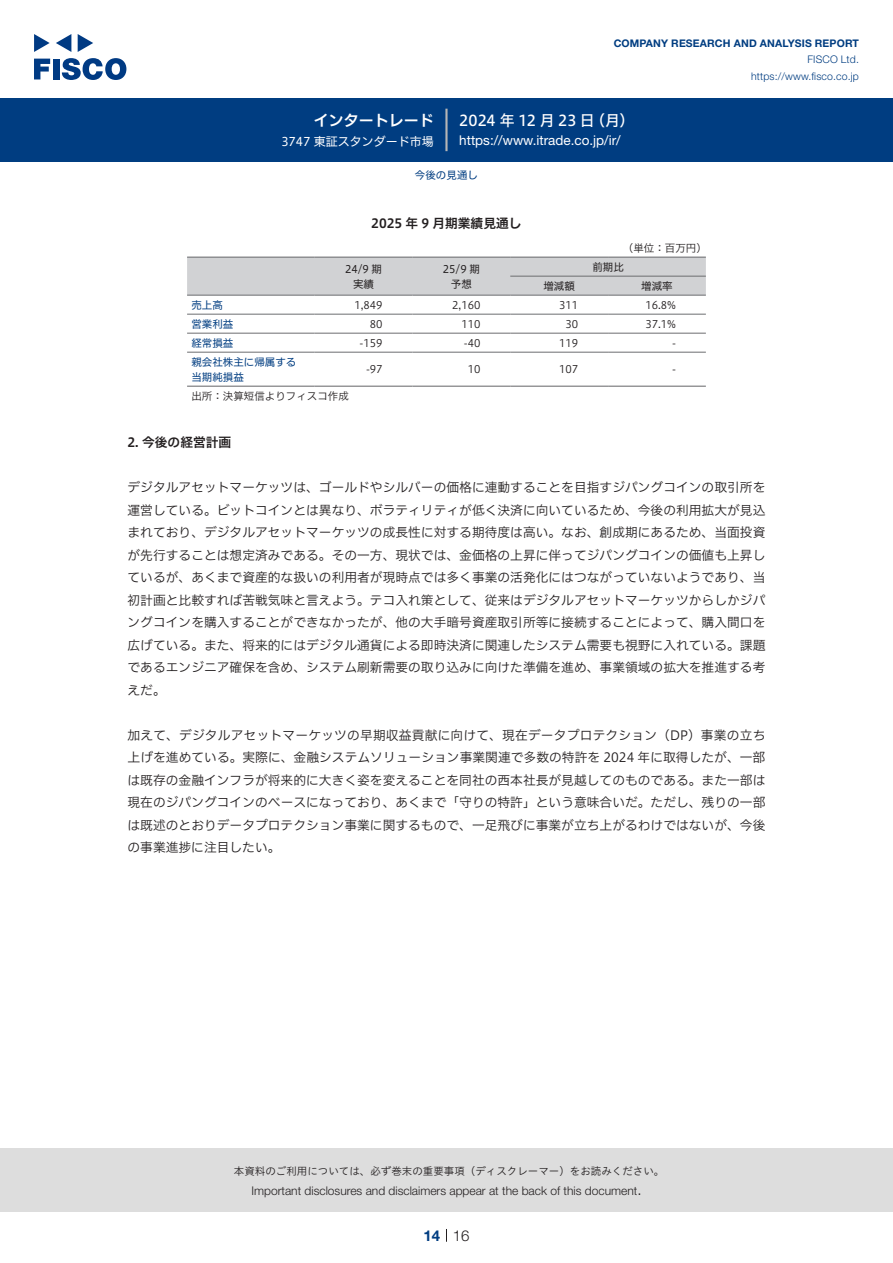
<style>
.page{position:relative;width:893px;height:1263px;background:#fff}
.page>*{position:absolute;margin:0;border:0;box-sizing:border-box;transform-origin:0 0}
.t1{font:15px "Hiragino UD Sans F Std N W5";letter-spacing:.005em;color:#fff}
.t2{font:15px "Hiragino UD Sans F Std N W6";color:#fff}
.t3{font:300 15px "Helvetica Neue LT Std";color:#231f20}
.t4{font:700 15px "Helvetica Neue LT Std";color:#003d81}
.t5{font:13.5px "Helvetica Neue LT Std";color:#fff}
.本文{font:12.75px/22.5px "Hiragino UD Sans F Std N W3";color:#231f20;text-align:justify}
.チャートタイトル{font:12.75px "Hiragino UD Sans F Std N W6";color:#231f20}
.小タイトル{font:12.75px "Hiragino UD Sans F Std N W6";color:#231f20}
.t6{font:300 12px "Helvetica Neue LT Std";color:#231f20}
.t7{font:12px "Hiragino UD Sans F Std N W4";color:#fff}
.表数字{font:10.5px "Hiragino UD Sans F Std N W3";color:#231f20}
.t8{font:10.5px "Hiragino UD Sans Std W3";color:#231f20}
.t9{font:700 10.5px "Helvetica Neue LT Std";letter-spacing:.015em;color:#003d81}
.t10{font:300 10.5px/16.5px "Helvetica Neue LT Std";letter-spacing:.015em;color:#003d81;text-align:right}
.表左{font:10.5px "Hiragino UD Sans F Std N W4";color:#003d81}
.表上{font:10.5px "Hiragino UD Sans F Std N W4";color:#231f20}
.表組み基本スタイル{font:10.5px "Hiragino UD Sans F Std N W3";color:#231f20}
.表単位{font:10.5px "Hiragino UD Sans F Std N W3";color:#231f20}
.ヘッダー{font:10.5px "Hiragino UD Sans F Std N W4";color:#003d81}
</style>
<div class="page">
<div style="left:0;top:1148px;width:893px;height:64px;background:#ddd"></div>
<svg style="left:34px;top:59px;width:16px;height:20px"></svg>
<div style="left:53px;top:59px;width:6px;height:20px;background:#003a83"></div>
<svg style="left:62px;top:58px;width:64px;height:22px"></svg>
<svg style="left:34px;top:34px;width:16px;height:18px"></svg>
<svg style="left:78px;top:34px;width:15px;height:18px"></svg>
<svg style="left:56px;top:34px;width:15px;height:18px"></svg>
<div style="left:0;top:98px;width:893px;height:64px;background:#003d81"></div>
<hr style="left:445px;top:109px;width:3px;height:42px;background:#b5b5b6">
<svg style="left:446px;top:1229px;width:1px;height:13px"></svg>
<div style="left:187px;top:258px;width:519px;height:37px;background:#d1d2d4"></div>
<hr style="left:510px;top:276px;width:98px;height:1px;background:#6c6d70">
<hr style="left:608px;top:276px;width:98px;height:1px;background:#6c6d70">
<hr style="left:187px;top:295px;width:128px;height:1px;background:#6c6d70">
<hr style="left:315px;top:295px;width:97px;height:1px;background:#6c6d70">
<hr style="left:412px;top:295px;width:98px;height:1px;background:#6c6d70">
<hr style="left:510px;top:295px;width:98px;height:1px;background:#6c6d70">
<hr style="left:608px;top:295px;width:98px;height:1px;background:#6c6d70">
<hr style="left:187px;top:314px;width:128px;height:1px;background:#6c6d70">
<hr style="left:315px;top:314px;width:97px;height:1px;background:#6c6d70">
<hr style="left:412px;top:314px;width:98px;height:1px;background:#6c6d70">
<hr style="left:510px;top:314px;width:98px;height:1px;background:#6c6d70">
<hr style="left:608px;top:314px;width:98px;height:1px;background:#6c6d70">
<hr style="left:187px;top:333px;width:128px;height:1px;background:#6c6d70">
<hr style="left:315px;top:333px;width:97px;height:1px;background:#6c6d70">
<hr style="left:412px;top:333px;width:98px;height:1px;background:#6c6d70">
<hr style="left:510px;top:333px;width:98px;height:1px;background:#6c6d70">
<hr style="left:608px;top:333px;width:98px;height:1px;background:#6c6d70">
<hr style="left:187px;top:352px;width:128px;height:1px;background:#6c6d70">
<hr style="left:315px;top:352px;width:97px;height:1px;background:#6c6d70">
<hr style="left:412px;top:352px;width:98px;height:1px;background:#6c6d70">
<hr style="left:510px;top:352px;width:98px;height:1px;background:#6c6d70">
<hr style="left:608px;top:352px;width:98px;height:1px;background:#6c6d70">
<hr style="left:187px;top:257px;width:128px;height:1px;background:#6c6d70">
<hr style="left:315px;top:257px;width:97px;height:1px;background:#6c6d70">
<hr style="left:412px;top:257px;width:98px;height:1px;background:#6c6d70">
<hr style="left:510px;top:257px;width:98px;height:1px;background:#6c6d70">
<hr style="left:608px;top:257px;width:98px;height:1px;background:#6c6d70">
<hr style="left:187px;top:386px;width:128px;height:1px;background:#6c6d70">
<hr style="left:315px;top:386px;width:97px;height:1px;background:#6c6d70">
<hr style="left:412px;top:386px;width:98px;height:1px;background:#6c6d70">
<hr style="left:510px;top:386px;width:98px;height:1px;background:#6c6d70">
<hr style="left:608px;top:386px;width:98px;height:1px;background:#6c6d70">
<p class="t2" style="left:314px;top:109px;width:122px">インタートレード</p>
<p class="t7" style="left:281px;top:132px;width:154px">3747 東証スタンダード市場</p>
<p class="t9" style="left:614px;top:37px;width:247px">COMPANY RESEARCH AND ANALYSIS REPORT</p>
<p class="t10" style="left:751px;top:51px;width:109px">FISCO Ltd. https://www.fisco.co j p.</p>
<p class="t1" style="left:590px;top:109px;width:46px">（月(</p>
<p class="t1" style="left:459px;top:109px;width:137px">2024 年 12 月23 日</p>
<p class="t5" style="left:459px;top:132px;width:163px">https://www.itrade. c o j p. /i r/</p>
<p class="表左" style="left:191px;top:297px;width:33px">売上高</p>
<p class="表左" style="left:191px;top:316px;width:43px">営業利益</p>
<p class="ヘッダー" style="left:415px;top:167px;width:64px">今後の見通し</p>
<p class="チャートタイトル" style="left:371px;top:214px;width:152px">2025 年 9 月期業績見通し</p>
<p class="表単位" style="left:623px;top:240px;width:85px">（単位：百万円(</p>
<p class="表上" style="left:345px;top:261px;width:39px">24/9 期</p>
<p class="表上" style="left:353px;top:276px;width:22px">実績</p>
<p class="表上" style="left:443px;top:261px;width:39px">25/9 期</p>
<p class="表上" style="left:451px;top:276px;width:22px">予想</p>
<p class="表上" style="left:543px;top:278px;width:33px">増減額</p>
<p class="表上" style="left:592px;top:259px;width:33px">前期比</p>
<p class="表上" style="left:641px;top:278px;width:33px">増減率</p>
<p class="表数字" style="left:354px;top:297px;width:30px">1,849</p>
<p class="表数字" style="left:452px;top:297px;width:30px">2,160</p>
<p class="表数字" style="left:559px;top:297px;width:21px">311</p>
<p class="表数字" style="left:645px;top:297px;width:32px">16.8%</p>
<p class="表数字" style="left:370px;top:316px;width:14px">80</p>
<p class="表数字" style="left:461px;top:316px;width:21px">110</p>
<p class="表数字" style="left:565px;top:316px;width:14px">30</p>
<p class="表数字" style="left:645px;top:316px;width:32px">37.1%</p>
<p class="表左" style="left:191px;top:335px;width:43px">経常損益</p>
<p class="表左" style="left:191px;top:354px;width:106px">親会社株主に帰属する</p>
<p class="表数字" style="left:360px;top:335px;width:25px">-159</p>
<p class="表数字" style="left:559px;top:335px;width:21px">119</p>
<p class="表数字" style="left:464px;top:335px;width:18px">-40</p>
<p class="表数字" style="left:672px;top:335px;width:5px">-</p>
<p class="表数字" style="left:366px;top:361px;width:18px">-97</p>
<p class="表数字" style="left:468px;top:361px;width:14px">10</p>
<p class="表数字" style="left:559px;top:361px;width:21px">107</p>
<p class="表数字" style="left:672px;top:361px;width:5px">-</p>
<p class="表左" style="left:191px;top:369px;width:54px">当期純損益</p>
<p class="表組み基本スタイル" style="left:191px;top:388px;width:159px">出所：決算短信よりフィスコ作成</p>
<p class="小タイトル" style="left:128px;top:433px;width:105px">2. 今後の経営計画</p>
<p class="本文" style="left:128px;top:475px;width:639px">デジタルアセットマーケッツは、ゴールドやシルバーの価格に連動することを目指すジパングコインの取引所を運営している。ビットコインとは異なり、ボラティリティが低く決済に向いているため、今後の利用拡大が見込まれており、デジタルアセットマーケッツの成長性に対する期待度は高い。なお、創成期にあるため、当面投資が先行することは想定済みである。その一方、現状では、金価格の上昇に伴ってジパングコインの価値も上昇しているが、あくまで資産的な扱いの利用者が現時点では多く事業の活発化にはつながっていないようであり、当初計画と比較すれば苦戦気味と言えよう。テコ入れ策として、従来はデジタルアセットマーケッツからしかジパングコインを購入することができなかったが、他の大手暗号資産取引所等に接続することによって、購入間口を広げている。また、将来的にはデジタル通貨による即時決済に関連したシステム需要も視野に入れている。課題であるエンジニア確保を含め、システム刷新需要の取り込みに向けた準備を進め、事業領域の拡大を推進する考えだ。</p>
<p class="本文" style="left:128px;top:723px;width:639px">加えて、デジタルアセットマーケッツの早期収益貢献に向けて、現在データプロテクション（DP）事業の立ち上げを進めている。実際に、金融システムソリューション事業関連で多数の特許を 2024 年に取得したが、一部は既存の金融インフラが将来的に大きく姿を変えることを同社の西本社長が見越してのものである。また一部は現在のジパングコインのベースになっており、あくまで「守りの特許」という意味合いだ。ただし、残りの一部は既述のとおりデータプロテクション事業に関するもので、一足飛びに事業が立ち上がるわけではないが、今後の事業進捗に注目したい。</p>
<p class="t8" style="left:234px;top:1163px;width:432px">本資料のご利用については、必ず巻末の重要事項（ディスクレーマー）をお読みください。</p>
<p class="t3" style="left:637px;top:1180px;width:6px">.</p>
<p class="t6" style="left:251px;top:1183px;width:387px">Important disclosures and disclaimers appear at the back of this document</p>
<p class="t4" style="left:423px;top:1226px;width:18px">14</p>
<p class="t3" style="left:453px;top:1226px;width:18px">16</p>
</div>
